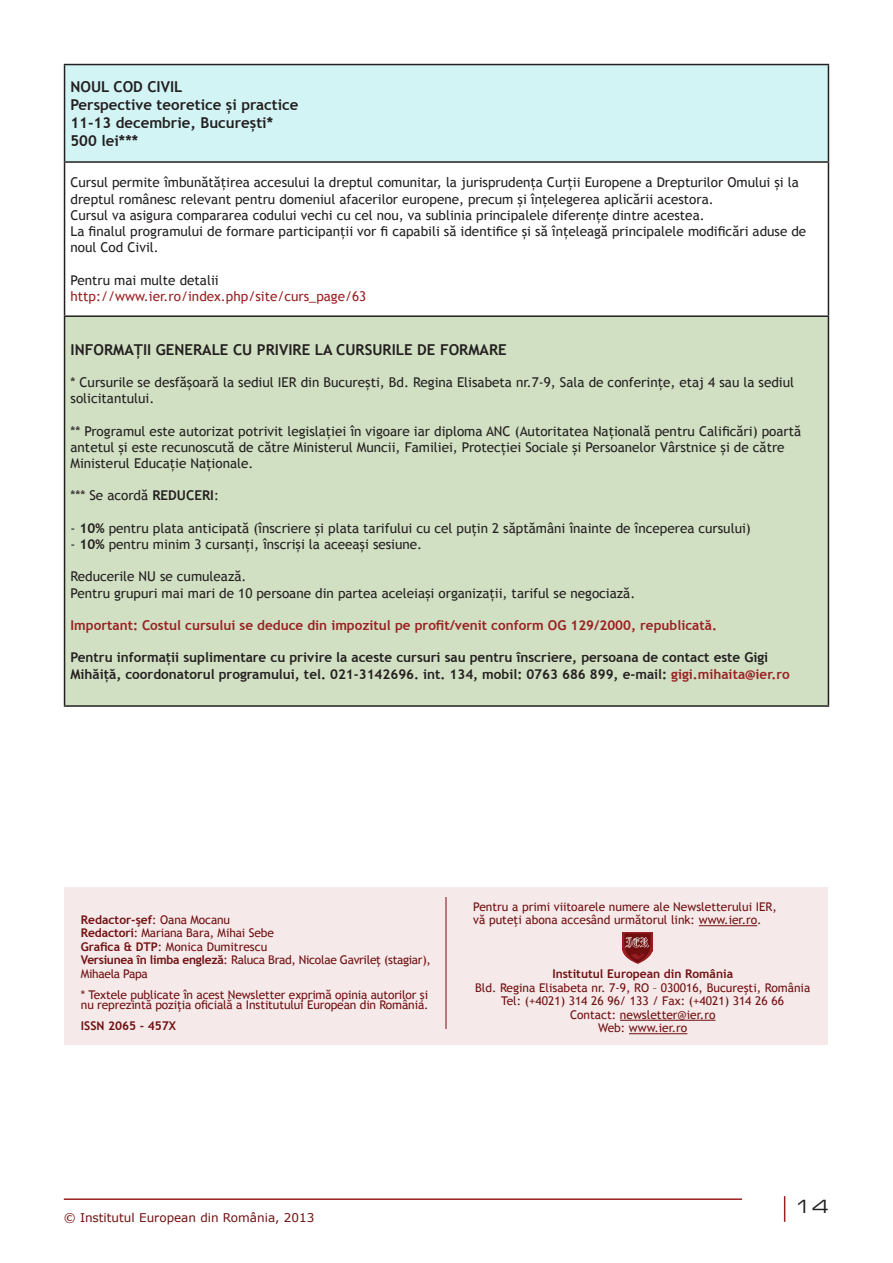
<style>
.page{position:relative;width:893px;height:1263px;background:#fff}
.page>*{position:absolute;margin:0;border:0;box-sizing:border-box;transform-origin:0 0}
.t1{font:18px "Eurostile Extended Two";color:#231f20}
.Normal__Web{font:700 15px "Trebuchet MS";color:#231f20}
.t2{font:13.5px/16.2px "Trebuchet MS";color:#231f20}
.t3{font:700 13.5px/16.2px "Trebuchet MS";color:#231f20}
.t4{font:700 13.5px "Trebuchet MS";color:#9a2022}
.t5{font:13.5px "Trebuchet MS";color:#9a2022}
.t6{font:12px/13.5px "Trebuchet MS";color:#710f10}
.t7{font:12px/13.5px "Trebuchet MS";letter-spacing:-.025em;color:#710f10}
.t8{font:700 12px "Trebuchet MS";color:#710f10}
.t9{font:12px "Verdana";color:#710f10}
.s1{font-weight:700}
.s2{color:#9a2022}
</style>
<div class="page">
<hr style="left:64px;top:1198px;width:678px;height:2px;background:#9a2022">
<svg style="left:784px;top:1196px;width:1px;height:26px"></svg>
<div style="left:65px;top:65px;width:763px;height:97px;background:#d2f4f5"></div>
<div style="left:65px;top:316px;width:763px;height:390px;background:#d1dfc2"></div>
<hr style="left:64px;top:64px;width:765px;height:1px;background:#231f20">
<hr style="left:64px;top:65px;width:1px;height:96px;background:#231f20">
<hr style="left:828px;top:65px;width:1px;height:96px;background:#231f20">
<hr style="left:64px;top:161px;width:765px;height:2px;background:#231f20">
<hr style="left:64px;top:163px;width:1px;height:152px;background:#231f20">
<hr style="left:828px;top:163px;width:1px;height:152px;background:#231f20">
<hr style="left:64px;top:315px;width:765px;height:2px;background:#231f20">
<hr style="left:64px;top:317px;width:1px;height:388px;background:#231f20">
<hr style="left:828px;top:317px;width:1px;height:388px;background:#231f20">
<hr style="left:64px;top:705px;width:765px;height:2px;background:#231f20">
<div style="left:64px;top:887px;width:763px;height:157px;background:#f5e9e9"></div>
<hr style="left:699px;top:925px;width:58px;height:1px;background:#710f10">
<hr style="left:620px;top:1020px;width:95px;height:1px;background:#710f10">
<hr style="left:629px;top:1033px;width:58px;height:1px;background:#710f10">
<hr style="left:446px;top:897px;width:1px;height:131px;background:#710f10">
<img style="left:623px;top:932px;width:29px;height:31px">
<p class="Normal__Web" style="left:71px;top:77px;width:114px">NOUL COD CIVIL</p>
<p class="Normal__Web" style="left:71px;top:95px;width:229px">Perspective teoretice şi practice</p>
<p class="Normal__Web" style="left:71px;top:113px;width:204px">11-13 decembrie, Bucureşti*</p>
<p class="Normal__Web" style="left:71px;top:131px;width:69px">500 lei***</p>
<p class="t2" style="left:71px;top:175px;width:730px">Cursul permite îmbunătăţirea accesului la dreptul comunitar, la jurisprudenţa Curţii Europene a Drepturilor Omului şi la dreptul românesc relevant pentru domeniul afacerilor europene, precum şi înţelegerea aplicării acestora.</p>
<p class="t2" style="left:71px;top:207px;width:636px">Cursul va asigura compararea codului vechi cu cel nou, va sublinia principalele diferenţe dintre acestea.</p>
<p class="t2" style="left:71px;top:223px;width:737px">La finalul programului de formare participanţii vor fi capabili să identifice şi să înţeleagă principalele modificări aduse de noul Cod Civil.</p>
<p class="t2" style="left:71px;top:272px;width:150px">Pentru mai multe detalii</p>
<p class="t5" style="left:71px;top:288px;width:297px">http://www.ier.ro/index.php/site/curs_page/63</p>
<p class="Normal__Web" style="left:71px;top:340px;width:438px">INFORMAŢII GENERALE CU PRIVIRE LA CURSURILE DE FORMARE</p>
<p class="t2" style="left:71px;top:374px;width:725px">* Cursurile se desfăşoară la sediul IER din Bucureşti, Bd. Regina Elisabeta nr.7-9, Sala de conferinţe, etaj 4 sau la sediul solicitantului.</p>
<p class="t2" style="left:71px;top:423px;width:732px">** Programul este autorizat potrivit legislaţiei în vigoare iar diploma ANC (Autoritatea Naţională pentru Calificări) poartă antetul şi este recunoscută de către Ministerul Muncii, Familiei, Protecţiei Sociale şi Persoanelor Vârstnice şi de către<br>Ministerul Educaţie Naţionale.</p>
<p class="t2" style="left:71px;top:488px;width:150px">*** Se acordă <span class="s1">REDUCERI</span>:</p>
<p class="t2" style="left:71px;top:520px;width:682px">- <span class="s1">10%</span> pentru plata anticipată (înscriere şi plata tarifului cu cel puţin 2 săptămâni înainte de începerea cursului)</p>
<p class="t2" style="left:71px;top:536px;width:353px">- <span class="s1">10%</span> pentru minim 3 cursanţi, înscrişi la aceeaşi sesiune.</p>
<p class="t2" style="left:71px;top:569px;width:177px">Reducerile NU se cumulează.</p>
<p class="t2" style="left:71px;top:585px;width:566px">Pentru grupuri mai mari de 10 persoane din partea aceleiaşi organizaţii, tariful se negociază.</p>
<p class="t4" style="left:71px;top:617px;width:648px">Important: Costul cursului se deduce din impozitul pe profit/venit conform OG 129/2000, republicată.</p>
<p class="t3" style="left:71px;top:649px;width:721px">Pentru informaţii suplimentare cu privire la aceste cursuri sau pentru înscriere, persoana de contact este Gigi<br>Mihăiţă, coordonatorul programului, tel. 021-3142696. int. 134, mobil: 0763 686 899, e-mail: <span class="s2">gigi.mihaita@ier.ro</span></p>
<p class="t7" style="left:81px;top:913px;width:351px"><span class="s1">Redactor-şef</span>: Oana Mocanu<br><span class="s1">Redactori</span>: Mariana Bara, Mihai Sebe<br><span class="s1">Grafica &amp; DTP</span>: Monica Dumitrescu<br><span class="s1">Versiunea în limba engleză</span>: Raluca Brad, Nicolae Gavrileţ (stagiar), Mihaela Papa</p>
<p class="t6" style="left:81px;top:989px;width:349px;line-height:10.5px">* Textele publicate în acest Newsletter exprimă opinia autorilor şi nu reprezintă poziţia oficială a Institutului European din România.</p>
<p class="t8" style="left:81px;top:1018px;width:97px">ISSN 2065 - 457X</p>
<p class="t6" style="left:473px;top:900px;width:305px">Pentru a primi viitoarele numere ale Newsletterului IER, vă puteţi abona accesând următorul link: www.ier.ro.</p>
<p class="t8" style="left:552px;top:966px;width:182px">Institutul European din România</p>
<p class="t6" style="left:475px;top:981px;width:337px;text-align:center">Bld. Regina Elisabeta nr. 7-9, RO – 030016, Bucureşti, România Tel: (+4021) 314 26 96/ 133 / Fax: (+4021) 314 26 66<br>Contact: newsletter@ier.ro<br>Web: www.ier.ro</p>
<p class="t9" style="left:64px;top:1210px;width:252px">© Institutul European din România, 2013</p>
<h1 class="t1" style="left:794px;top:1194px;width:36px">14</h1>
</div>
